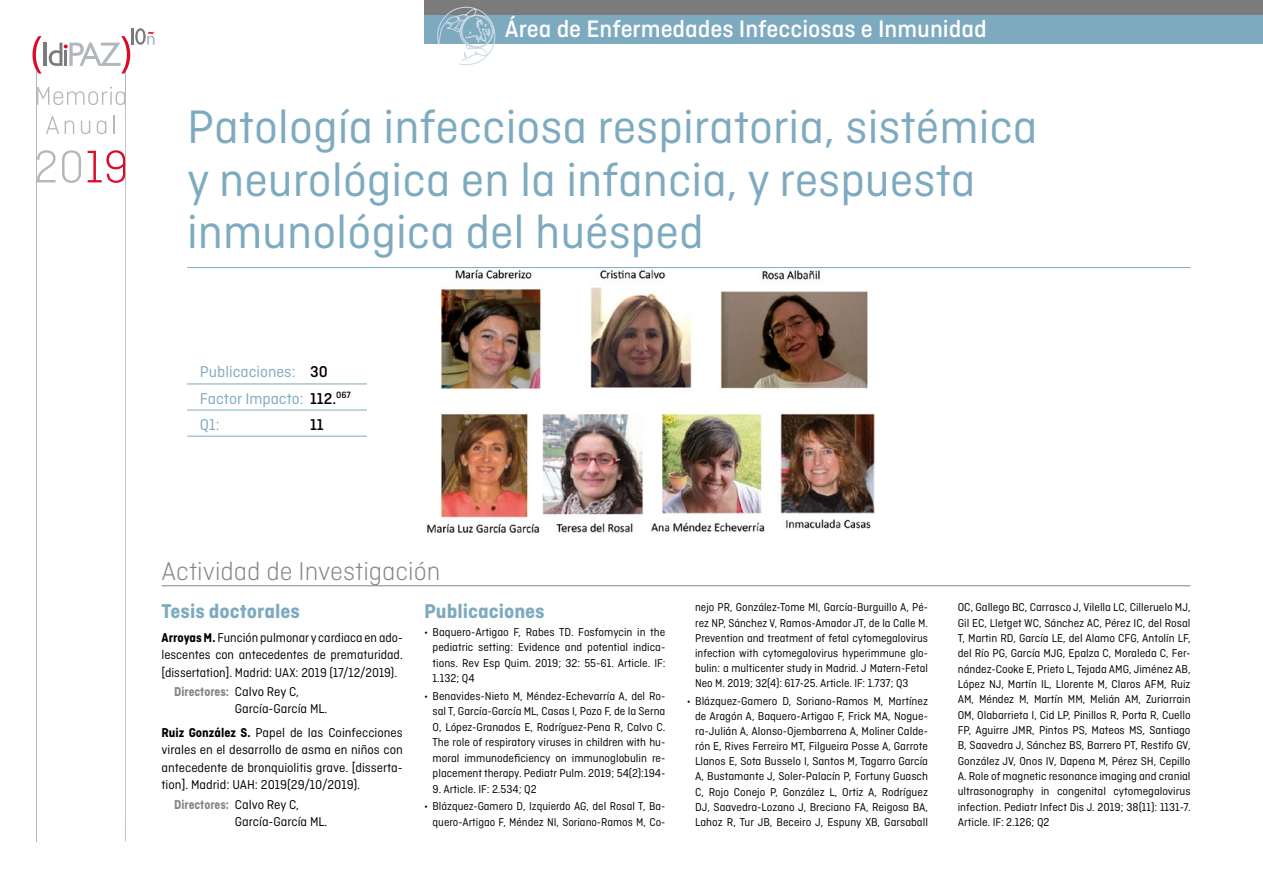
<style>
.page{position:relative;width:1263px;height:893px;background:#fff}
.page>*{position:absolute;margin:0;border:0;box-sizing:border-box;transform-origin:0 0}
._1In-NombreGrupo_Inf{font:49.5px/52.5px "Ciutadella";color:#7eaac0}
._5-_Titulos__Strateg{font:300 27px "Ciutadella";color:#858584}
.t1{font:500 25.2px "Ciutadella";color:#fff}
._3In-_Subapartados_G{font:700 21px "Ciutadella";color:#7eaac0}
._2In-Factor_Impacto{font:16.5px "Ciutadella";color:#7eaac0}
._2In-Factor_Impacto-2{font:500 16.5px "Ciutadella";color:#000}
._9-_Texto__Projects{font:13.5px/17.4px "Ciutadella";color:#000;text-align:justify}
._9-_Texto__Projects-2{font:13.5px/17.4px "Ciutadella";color:#000;text-align:justify;scale:.95 1}
._10-_Texto__Director{font:13.5px/17.4px "Ciutadella";color:#000}
._11-_Texto_Publicati{font:12px/15.3px "Ciutadella";color:#000;text-align:justify}
._11-_Texto_Publicati-2{font:12px/15.1px "Ciutadella";color:#000;text-align:justify;scale:.95 1}
.s1{font-weight:500;color:#000}
.s2{font-weight:700}
.s3{font-weight:700;color:#858584}
</style>
<div class="page">
<svg style="left:32px;top:28px;width:123px;height:813px"></svg>
<div style="left:424px;top:11px;width:839px;height:33px;background:#7eaac0"></div>
<div style="left:424px;top:0;width:839px;height:14px;background:#7c7b7b"></div>
<svg style="left:434px;top:6px;width:61px;height:59px"></svg>
<hr style="left:187px;top:384px;width:180px;height:1px;background:#7eaac0">
<hr style="left:187px;top:410px;width:180px;height:1px;background:#7eaac0">
<hr style="left:187px;top:436px;width:180px;height:1px;background:#7eaac0">
<img style="left:427px;top:268px;width:447px;height:265px">
<hr style="left:187px;top:267px;width:1003px;height:1px;background:#7eaac0">
<hr style="left:162px;top:585px;width:1028px;height:1px;background:#858584">
<h3 class="t1" style="left:505px;top:14px;width:483px">Área de Enfermedades Infecciosas e Inmunidad</h3>
<p class="_1In-NombreGrupo_Inf" style="left:187px;top:101px;width:852px">Patología infecciosa respiratoria, sistémica y neurológica en la infancia, y respuesta inmunológica del huésped</p>
<p class="_2In-Factor_Impacto" style="left:200px;top:363px;width:129px">Publicaciones: <span class="s1">30</span></p>
<p class="_2In-Factor_Impacto" style="left:200px;top:389px;width:153px">Factor Impacto: <span class="s1">112.</span><sup>067</sup></p>
<p class="_2In-Factor_Impacto" style="left:200px;top:415px;width:21px">Q1:</p>
<p class="_2In-Factor_Impacto-2" style="left:310px;top:415px;width:15px">11</p>
<p class="_5-_Titulos__Strateg" style="left:162px;top:556px;width:280px">Actividad de Investigación</p>
<p class="_3In-_Subapartados_G" style="left:161px;top:599px;width:140px">Tesis doctorales</p>
<p class="_9-_Texto__Projects-2" style="left:161px;top:629px;width:256px"><span class="s2">Arroyas M.</span> Función pulmonar y cardiaca en ado&shy;lescentes con antecedentes de prematuridad. [dissertation]. Madrid: UAX: 2019 (17/12/2019).</p>
<p class="_10-_Texto__Director" style="left:235px;top:683px;width:94px;text-indent:-61px"><span class="s3">Directores:</span> Calvo Rey C,<br>García-García ML.</p>
<p class="_9-_Texto__Projects" style="left:161px;top:724px;width:243px"><span class="s2">Ruiz González S.</span> Papel de las Coinfecciones virales en el desarrollo de asma en niños con antecedente de bronquiolitis grave. [disserta&shy;tion]. Madrid: UAH: 2019(29/10/2019).</p>
<p class="_10-_Texto__Director" style="left:235px;top:795px;width:94px;text-indent:-61px"><span class="s3">Directores:</span> Calvo Rey C,<br>García-García ML.</p>
<p class="_3In-_Subapartados_G" style="left:424px;top:599px;width:122px">Publicaciones</p>
<p class="_11-_Texto_Publicati" style="left:433px;top:624px;width:234px;text-indent:-9px">• Baquero-Artigao F, Rabes TD. Fosfomycin in the pediatric setting: Evidence and potential indica&shy;tions. Rev Esp Quim. 2019; 32: 55-61. Article. IF:<br>1.132; Q4</p>
<p class="_11-_Texto_Publicati" style="left:433px;top:688px;width:234px;text-indent:-9px">• Benavides-Nieto M, Méndez-Echevarría A, del Ro&shy;sal T, García-García ML, Casas I, Pozo F, de la Serna O, López-Granados E, Rodríguez-Pena R, Calvo C.<br>The role of respiratory viruses in children with hu&shy;moral immunodeficiency on immunoglobulin re&shy;placement therapy. Pediatr Pulm. 2019; 54(2):194-</p>
<p class="_11-_Texto_Publicati" style="left:433px;top:781px;width:106px">9. Article. IF: 2.534; Q2</p>
<p class="_11-_Texto_Publicati" style="left:424px;top:799px;width:243px;text-align:right">• Blázquez-Gamero D, Izquierdo AG, del Rosal T, Ba&shy;quero-Artigao F, Méndez NI, Soriano-Ramos M, Co-</p>
<p class="_11-_Texto_Publicati-2" style="left:695px;top:600px;width:247px">nejo PR, González-Tome MI, García-Burguillo A, Pé&shy;rez NP, Sánchez V, Ramos-Amador JT, de la Calle M.<br>Prevention and treatment of fetal cytomegalovirus infection with cytomegalovirus hyperimmune glo&shy;bulin: a multicenter study in Madrid. J Matern-Fetal Neo M. 2019; 32(4): 617-25. Article. IF: 1.737; Q3</p>
<p class="_11-_Texto_Publicati" style="left:695px;top:693px;width:234px;text-indent:-9px">• Blázquez-Gamero D, Soriano-Ramos M, Martínez de Aragón A, Baquero-Artigao F, Frick MA, Nogue&shy;ra-Julián A, Alonso-Ojembarrena A, Moliner Calde&shy;rón E, Rives Ferreiro MT, Filgueira Posse A, Garrote Llanos E, Sota Busselo I, Santos M, Tagarro García A, Bustamante J, Soler-Palacín P, Fortuny Guasch C, Rojo Conejo P, González L, Ortiz A, Rodríguez DJ, Saavedra-Lozano J, Breciano FA, Reigosa BA, Lahoz R, Tur JB, Beceiro J, Espuny XB, Garsaball</p>
<p class="_11-_Texto_Publicati" style="left:958px;top:600px;width:234px">OC, Gallego BC, Carrasco J, Vilella LC, Cilleruelo MJ, Gil EC, Lletget WC, Sánchez AC, Pérez IC, del Rosal T, Martin RD, García LE, del Alamo CFG, Antolín LF, del Río PG, García MJG, Epalza C, Moraleda C, Fer&shy;nández-Cooke E, Prieto L, Tejada AMG, Jiménez AB, López NJ, Martín IL, Llorente M, Claros AFM, Ruiz AM, Méndez M, Martín MM, Melián AM, Zuriarrain OM, Olabarrieta I, Cid LP, Pinillos R, Porta R, Cuello FP, Aguirre JMR, Pintos PS, Mateos MS, Santiago B, Saavedra J, Sánchez BS, Barrero PT, Restifo GV, González JV, Onos IV, Dapena M, Pérez SH, Cepillo A. Role of magnetic resonance imaging and cranial ultrasonography in congenital cytomegalovirus infection. Pediatr Infect Dis J. 2019; 38(11): 1131-7.<br>Article. IF: 2.126; Q2</p>
</div>
